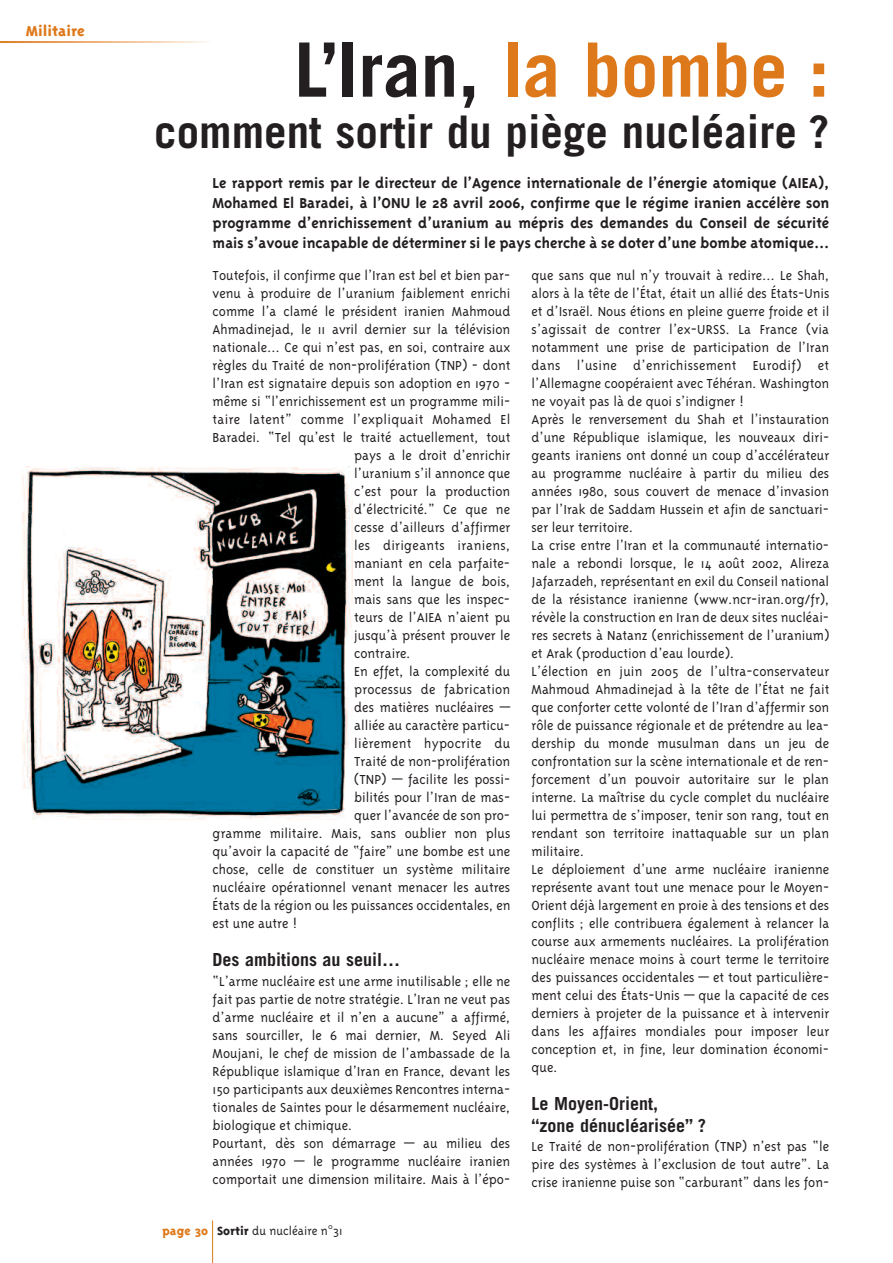
<style>
.page{position:relative;width:893px;height:1263px;background:#fff}
.page>*{position:absolute;margin:0;border:0;box-sizing:border-box;transform-origin:0 0}
.t1{font:700 75px "Trade Gothic";color:#de791b}
.t2{font:700 45px "Trade Gothic";color:#231f20}
.t3{font:700 18px/21.6px "Trade Gothic";color:#231f20}
.t4{font:700 16.5px/19.8px "Triplex";color:#231f20;text-align:justify}
.t5{font:800 16.5px "Triplex";color:#de791b}
.t6{font:300 15px/18px "Triplex";color:#231f20}
.t7{font:300 15px "Triplex";letter-spacing:.02em;color:#231f20}
.t8{font:300 13.5px "Triplex";color:#231f20}
.s1{color:#231f20}
.s2{font-weight:800;color:#de791b}
.s3{font-weight:800}
.s4{font-family:"Trade Gothic";font-weight:400}
</style>
<div class="page">
<hr style="left:212px;top:1220px;width:1px;height:43px;background:#de791b">
<svg style="left:0;top:41px;width:206px;height:2px"></svg>
<img style="left:22px;top:467px;width:331px;height:353px">
<p class="t5" style="left:26px;top:21px;width:61px">Militaire</p>
<h1 class="t1" style="left:294px;top:43px;width:536px"><span class="s1">L’Iran,</span> la bombe :</h1>
<h2 class="t2" style="left:154px;top:115px;width:677px">comment sortir du piège nucléaire ?</h2>
<p class="t4" style="left:213px;top:173px;width:618px">Le rapport remis par le directeur de l’Agence internationale de l’énergie atomique (AIEA), Mohamed El Baradei, à l’ONU le 28 avril 2006, confirme que le régime iranien accélère son programme d’enrichissement d’uranium au mépris des demandes du Conseil de sécurité mais s’avoue incapable de déterminer si le pays cherche à se doter d’une bombe atomique…</p>
<p class="t6" style="left:213px;top:266px;width:299px">Toutefois, il confirme que l’Iran est bel et bien par-</p>
<p class="t6" style="left:213px;top:284px;width:299px">venu à produire de l’uranium faiblement enrichi</p>
<p class="t6" style="left:213px;top:302px;width:299px">comme l’a clamé le président iranien Mahmoud</p>
<p class="t6" style="left:213px;top:320px;width:299px">Ahmadinejad, le 11 avril dernier sur la télévision</p>
<p class="t6" style="left:213px;top:338px;width:299px">nationale… Ce qui n’est pas, en soi, contraire aux</p>
<p class="t6" style="left:213px;top:356px;width:299px">règles du Traité de non-prolifération (TNP) - dont</p>
<p class="t6" style="left:213px;top:374px;width:299px">l’Iran est signataire depuis son adoption en 1970 -</p>
<p class="t6" style="left:213px;top:392px;width:299px">même si “l’enrichissement est un programme mili-</p>
<p class="t7" style="left:213px;top:410px;width:299px">taire latent” comme l’expliquait Mohamed El</p>
<p class="t6" style="left:213px;top:428px;width:299px">Baradei. “Tel qu’est le traité actuellement, tout</p>
<p class="t6" style="left:354px;top:446px;width:158px">pays a le droit d’enrichir</p>
<p class="t6" style="left:354px;top:464px;width:158px">l’uranium s’il annonce que</p>
<p class="t6" style="left:354px;top:482px;width:158px">c’est pour la production</p>
<p class="t6" style="left:354px;top:500px;width:157px">d’électricité.” Ce que ne</p>
<p class="t6" style="left:354px;top:518px;width:158px">cesse d’ailleurs d’affirmer</p>
<p class="t7" style="left:354px;top:536px;width:158px">les dirigeants iraniens,</p>
<p class="t6" style="left:354px;top:554px;width:158px">maniant en cela parfaite-</p>
<p class="t6" style="left:354px;top:572px;width:158px">ment la langue de bois,</p>
<p class="t6" style="left:354px;top:590px;width:158px">mais sans que les inspec-</p>
<p class="t6" style="left:354px;top:608px;width:158px">teurs de l’AIEA n’aient pu</p>
<p class="t6" style="left:354px;top:626px;width:158px">jusqu’à présent prouver le</p>
<p class="t6" style="left:354px;top:644px;width:58px">contraire.</p>
<p class="t6" style="left:354px;top:662px;width:158px">En effet, la complexité du</p>
<p class="t6" style="left:354px;top:680px;width:157px">processus de fabrication</p>
<p class="t6" style="left:354px;top:698px;width:158px">des matières nucléaires —</p>
<p class="t6" style="left:354px;top:716px;width:158px">alliée au caractère particu-</p>
<p class="t7" style="left:354px;top:734px;width:158px">lièrement hypocrite du</p>
<p class="t6" style="left:354px;top:752px;width:158px">Traité de non-prolifération</p>
<p class="t6" style="left:354px;top:770px;width:158px">(TNP) — facilite les possi-</p>
<p class="t6" style="left:354px;top:788px;width:158px">bilités pour l’Iran de mas-</p>
<p class="t6" style="left:354px;top:806px;width:158px">quer l’avancée de son pro-</p>
<p class="t6" style="left:213px;top:824px;width:299px">gramme militaire. Mais, sans oublier non plus</p>
<p class="t6" style="left:213px;top:842px;width:299px">qu’avoir la capacité de “faire” une bombe est une</p>
<p class="t6" style="left:213px;top:860px;width:299px">chose, celle de constituer un système militaire</p>
<p class="t6" style="left:213px;top:878px;width:299px">nucléaire opérationnel venant menacer les autres</p>
<p class="t6" style="left:213px;top:896px;width:299px">États de la région ou les puissances occidentales, en</p>
<p class="t6" style="left:213px;top:914px;width:86px">est une autre !</p>
<p class="t3" style="left:213px;top:950px;width:189px">Des ambitions au seuil…</p>
<p class="t6" style="left:213px;top:972px;width:299px">“L’arme nucléaire est une arme inutilisable ; elle ne fait pas partie de notre stratégie. L’Iran ne veut pas d’arme nucléaire et il n’en a aucune” a affirmé, sans sourciller, le 6 mai dernier, M. Seyed Ali Moujani, le chef de mission de l’ambassade de la République islamique d’Iran en France, devant les 150 participants aux deuxièmes Rencontres interna&shy;tionales de Saintes pour le désarmement nucléaire, biologique et chimique.<br>Pourtant, dès son démarrage — au milieu des années 1970 — le programme nucléaire iranien comportait une dimension militaire. Mais à l’épo-</p>
<p class="t8" style="left:162px;top:1223px;width:182px"><span class="s2">page 30</span> <span class="s3">Sortir</span> du nucléaire n<span class="s4">°</span>31</p>
<p class="t6" style="left:531px;top:266px;width:299px">que sans que nul n’y trouvait à redire… Le Shah, alors à la tête de l’État, était un allié des États-Unis et d’Israël. Nous étions en pleine guerre froide et il s’agissait de contrer l’ex-URSS. La France (via notamment une prise de participation de l’Iran dans l’usine d’enrichissement Eurodif) et l’Allemagne coopéraient avec Téhéran. Washington ne voyait pas là de quoi s’indigner !<br>Après le renversement du Shah et l’instauration d’une République islamique, les nouveaux diri&shy;geants iraniens ont donné un coup d’accélérateur au programme nucléaire à partir du milieu des années 1980, sous couvert de menace d’invasion par l’Irak de Saddam Hussein et afin de sanctuari&shy;ser leur territoire.<br>La crise entre l’Iran et la communauté internatio&shy;nale a rebondi lorsque, le 14 août 2002, Alireza Jafarzadeh, représentant en exil du Conseil national de la résistance iranienne (www.ncr-iran.org/fr), révèle la construction en Iran de deux sites nucléai&shy;res secrets à Natanz (enrichissement de l’uranium) et Arak (production d’eau lourde).<br>L’élection en juin 2005 de l’ultra-conservateur Mahmoud Ahmadinejad à la tête de l’État ne fait que conforter cette volonté de l’Iran d’affermir son rôle de puissance régionale et de prétendre au lea&shy;dership du monde musulman dans un jeu de confrontation sur la scène internationale et de ren&shy;forcement d’un pouvoir autoritaire sur le plan interne. La maîtrise du cycle complet du nucléaire lui permettra de s’imposer, tenir son rang, tout en rendant son territoire inattaquable sur un plan militaire.<br>Le déploiement d’une arme nucléaire iranienne représente avant tout une menace pour le Moyen-Orient déjà largement en proie à des tensions et des conflits ; elle contribuera également à relancer la course aux armements nucléaires. La prolifération nucléaire menace moins à court terme le territoire des puissances occidentales — et tout particulière&shy;ment celui des États-Unis — que la capacité de ces derniers à projeter de la puissance et à intervenir dans les affaires mondiales pour imposer leur conception et, in fine, leur domination économi&shy;que.</p>
<p class="t3" style="left:531px;top:1094px;width:176px">Le Moyen-Orient,<br>“zone dénucléarisée” ?</p>
<p class="t6" style="left:531px;top:1137px;width:299px;text-align:justify">Le Traité de non-prolifération (TNP) n’est pas “le pire des systèmes à l’exclusion de tout autre”. La crise iranienne puise son “carburant” dans les fon-</p>
</div>
